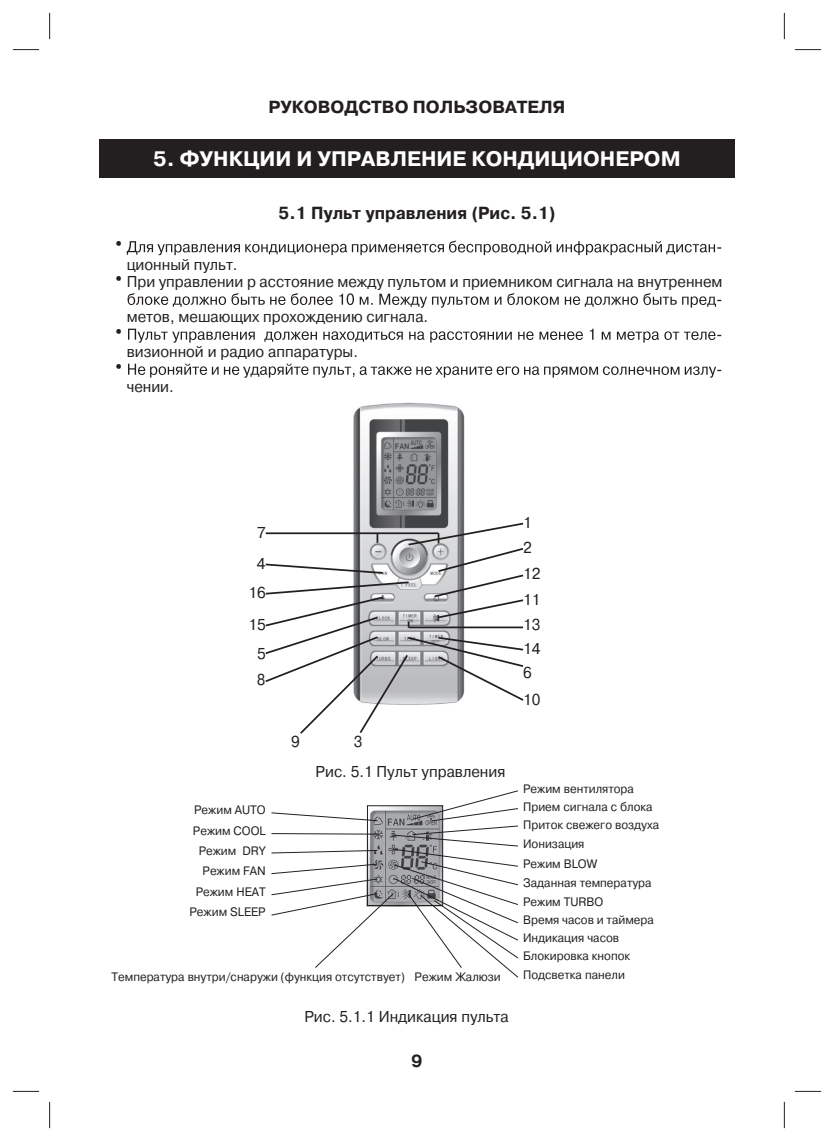
<style>
.page{position:relative;width:834px;height:1141px;background:#fff}
.page>*{position:absolute;margin:0;border:0;box-sizing:border-box;transform-origin:0 0}
.t1{font:24.5px "Pragmatica C";color:#231f20;scale:.95 1}
.t2{font:700 21px "Pragmatica C";color:#fff}
.t3{font:700 17.5px "Pragmatica C";color:#231f20;scale:.95 1}
.t4{font:700 17.5px "Pragmatica C";color:#231f20}
.t5{font:15.75px/25.2px "Pragmatica C";color:#231f20;scale:.95 1}
.t6{font:12.25px/19.4px "Pragmatica C";color:#231f20;scale:.95 1}
.s1{font-size:24.5px}
</style>
<div class="page">
<div style="left:99px;top:139px;width:635px;height:38px;background:#231f20"></div>
<svg style="left:127px;top:241px;width:594px;height:14px"></svg>
<svg style="left:128px;top:293px;width:593px;height:15px"></svg>
<svg style="left:128px;top:329px;width:593px;height:14px"></svg>
<svg style="left:128px;top:364px;width:593px;height:14px"></svg>
<img style="left:353px;top:403px;width:111px;height:119px">
<svg style="left:265px;top:522px;width:259px;height:212px"></svg>
<svg style="left:271px;top:790px;width:248px;height:188px"></svg>
<svg style="left:13px;top:49px;width:26px;height:1px"></svg>
<svg style="left:794px;top:49px;width:27px;height:1px"></svg>
<svg style="left:13px;top:1091px;width:26px;height:1px"></svg>
<svg style="left:794px;top:1091px;width:27px;height:1px"></svg>
<svg style="left:49px;top:13px;width:1px;height:26px"></svg>
<svg style="left:49px;top:1102px;width:1px;height:26px"></svg>
<svg style="left:783px;top:13px;width:1px;height:26px"></svg>
<svg style="left:783px;top:1102px;width:1px;height:26px"></svg>
<h1 class="t1" style="left:112px;top:229px;width:16px">•</h1>
<h3 class="t4" style="left:268px;top:101px;width:298px">РУКОВОДСТВО ПОЛЬЗОВАТЕЛЯ</h3>
<h2 class="t2" style="left:153px;top:152px;width:528px">5. ФУНКЦИИ И УПРАВЛЕНИЕ КОНДИЦИОНЕРОМ</h2>
<h3 class="t3" style="left:278px;top:207px;width:293px">5.1 Пульт управления (Рис. 5.1)</h3>
<p class="t5" style="left:127px;top:252px;width:118px">ционный пульт.</p>
<p class="t5" style="left:112px;top:269px;width:644px"><span class="s1">•</span>При управлении р асстояние между пультом и приемником сигнала на внутреннем</p>
<p class="t5" style="left:127px;top:304px;width:319px">метов, мешающих прохождению сигнала.</p>
<h1 class="t1" style="left:112px;top:317px;width:16px">•</h1>
<p class="t5" style="left:127px;top:339px;width:245px">визионной и радио аппаратуры.</p>
<h1 class="t1" style="left:112px;top:352px;width:16px">•</h1>
<p class="t5" style="left:127px;top:374px;width:51px">чении.</p>
<p class="t5" style="left:257px;top:520px;width:11px">7</p>
<p class="t5" style="left:257px;top:551px;width:11px">4</p>
<p class="t5" style="left:248px;top:580px;width:20px">16</p>
<p class="t5" style="left:248px;top:612px;width:20px">15</p>
<p class="t5" style="left:257px;top:641px;width:11px">5</p>
<p class="t5" style="left:257px;top:667px;width:11px">8</p>
<p class="t6" style="left:193px;top:799px;width:78px;line-height:21.3px">Режим AUTO<br>Режим COOL</p>
<p class="t6" style="left:189px;top:841px;width:82px;line-height:20.3px;text-align:right">Режим DRY<br>Режим FAN<br>Режим HEAT<br>Режим SLEEP</p>
<p class="t5" style="left:291px;top:729px;width:11px">9</p>
<p class="t5" style="left:354px;top:729px;width:11px">3</p>
<p class="t5" style="left:315px;top:759px;width:201px">Рис. 5.1 Пульт управления</p>
<p class="t5" style="left:523px;top:510px;width:11px">1<br>2</p>
<p class="t5" style="left:523px;top:561px;width:20px">12</p>
<p class="t5" style="left:523px;top:613px;width:20px;line-height:24px">13<br>14</p>
<p class="t5" style="left:523px;top:587px;width:20px">11</p>
<p class="t5" style="left:523px;top:660px;width:11px">6</p>
<p class="t5" style="left:523px;top:687px;width:20px">10</p>
<p class="t6" style="left:523px;top:780px;width:138px;line-height:18.4px">Режим вентилятора<br>Прием сигнала с блока</p>
<p class="t6" style="left:523px;top:815px;width:145px">Приток свежего воздуха<br>Ионизация<br>Режим BLOW<br>Заданная температура<br>Режим TURBO</p>
<p class="t6" style="left:523px;top:928px;width:103px">Индикация часов</p>
<p class="t6" style="left:523px;top:910px;width:139px">Время часов и таймера</p>
<p class="t6" style="left:523px;top:946px;width:114px">Блокировка кнопок</p>
<p class="t6" style="left:111px;top:967px;width:411px">Температура внутри/снаружи (функция отсутствует) Режим Жалюзи</p>
<p class="t6" style="left:523px;top:965px;width:109px">Подсветка панели</p>
<p class="t5" style="left:304px;top:1004px;width:217px">Рис. 5.1.1 Индикация пульта</p>
<h3 class="t4" style="left:411px;top:1055px;width:13px">9</h3>
</div>
